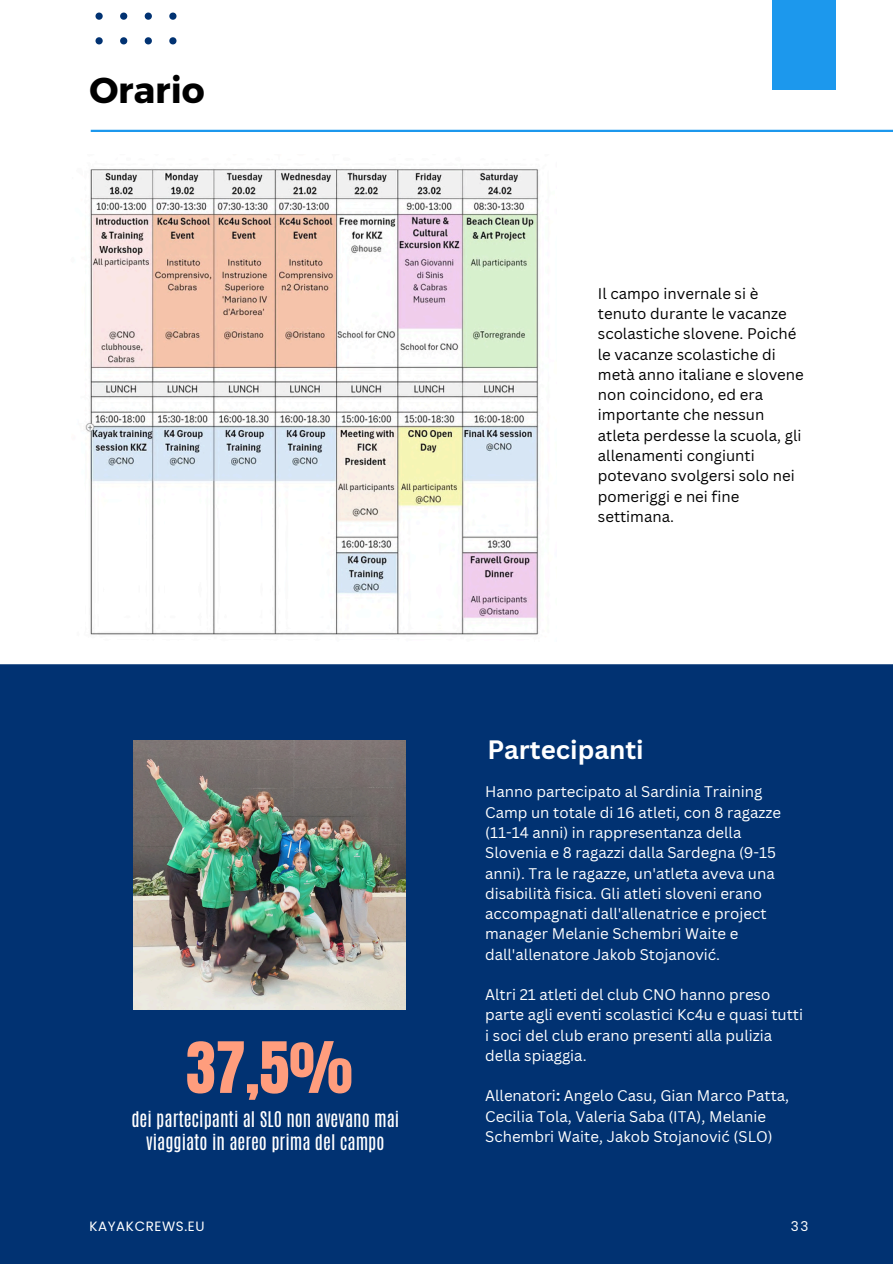
<style>
.page{position:relative;width:893px;height:1264px;background:#fff}
.page>*{position:absolute;margin:0;border:0;box-sizing:border-box;transform-origin:0 0}
.t1{font:60px "Anton";color:#ff9d7d}
.t2{font:700 36px "Montserrat";color:#000}
.t3{font:700 25.8px "Canva Sans";color:#fff}
.t4{font:18px/23.7px "Antonio";color:#fff;text-align:center}
.t5{font:15px/20.2px "Canva Sans";color:#fff}
.t6{font:15px/20.2px "Canva Sans";color:#000}
.t7{font:13.5px "Poppins";letter-spacing:.045em;color:#fff}
.s1{font-weight:700}
</style>
<div class="page">
<img style="left:85px;top:169px;width:454px;height:466px">
<div style="left:0;top:664px;width:892px;height:599px;background:#013272"></div>
<img style="left:133px;top:740px;width:272px;height:269px">
<div style="left:772px;top:0;width:63px;height:89px;background:#1c98ed"></div>
<svg style="left:169px;top:37px;width:7px;height:7px"></svg>
<svg style="left:145px;top:37px;width:7px;height:7px"></svg>
<svg style="left:120px;top:37px;width:7px;height:7px"></svg>
<svg style="left:95px;top:37px;width:8px;height:7px"></svg>
<svg style="left:169px;top:13px;width:7px;height:7px"></svg>
<svg style="left:145px;top:13px;width:7px;height:7px"></svg>
<svg style="left:120px;top:13px;width:7px;height:7px"></svg>
<svg style="left:95px;top:13px;width:8px;height:7px"></svg>
<hr style="left:91px;top:130px;width:801px;height:2px;background:#1c98ed">
<p class="t2" style="left:89px;top:67px;width:117px">Orario</p>
<h1 class="t1" style="left:186px;top:1024px;width:168px">37,5%</h1>
<h4 class="t4" style="left:131px;top:1107px;width:269px">dei partecipanti al SLO non avevano mai viaggiato in aereo prima del campo</h4>
<p class="t6" style="left:598px;top:283px;width:207px">Il campo invernale si è tenuto durante le vacanze scolastiche slovene. Poiché le vacanze scolastiche di metà anno italiane e slovene non coincidono, ed era importante che nessun atleta perdesse la scuola, gli allenamenti congiunti potevano svolgersi solo nei pomeriggi e nei fine settimana.</p>
<p class="t3" style="left:487px;top:731px;width:158px">Partecipanti</p>
<h2 class="t5" style="left:485px;top:781px;width:297px">Hanno partecipato al Sardinia Training Camp un totale di 16 atleti, con 8 ragazze (11-14 anni) in rappresentanza della Slovenia e 8 ragazzi dalla Sardegna (9-15 anni). Tra le ragazze, un'atleta aveva una disabilità fisica. Gli atleti sloveni erano accompagnati dall'allenatrice e project manager Melanie Schembri Waite e dall'allenatore Jakob Stojanović.</h2>
<p class="t5" style="left:485px;top:984px;width:319px">Altri 21 atleti del club CNO hanno preso parte agli eventi scolastici Kc4u e quasi tutti i soci del club erano presenti alla pulizia della spiaggia.</p>
<p class="t5" style="left:485px;top:1085px;width:305px">Allenatori<span class="s1">:</span> Angelo Casu, Gian Marco Patta,<br>Cecilia Tola, Valeria Saba (ITA), Melanie<br>Schembri Waite, Jakob Stojanović (SLO)</p>
<h3 class="t7" style="left:89px;top:1217px;width:117px">KAYAKCREWS.EU</h3>
<p class="t7" style="left:790px;top:1217px;width:19px">33</p>
</div>
